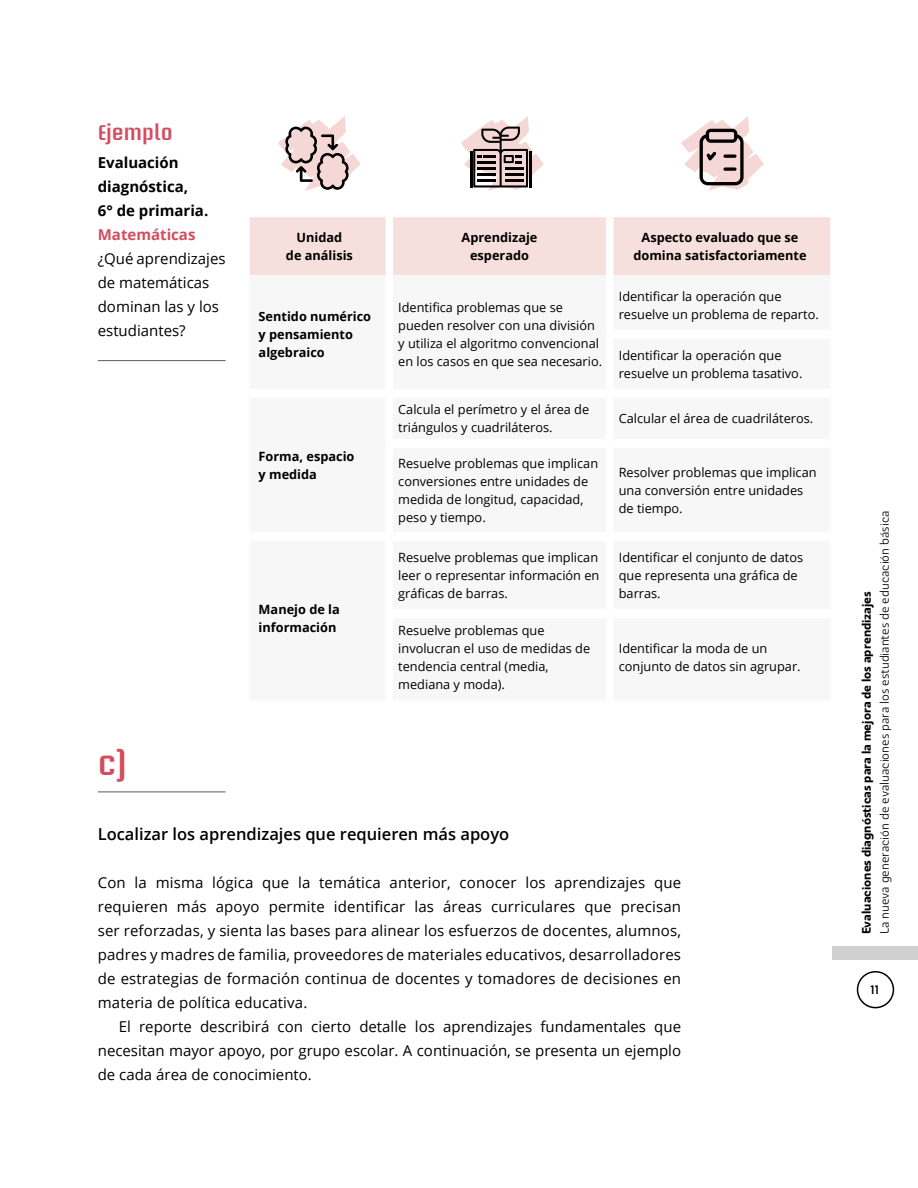
<style>
.page{position:relative;width:918px;height:1188px;background:#fff}
.page>*{position:absolute;margin:0;border:0;box-sizing:border-box;transform-origin:0 0}
.t1{font:600 33px "Briem Akademi Std";color:#d44d5d}
.t2{font:600 21px "Briem Akademi Std";color:#d44d5d}
.t3{font:600 16.5px "Open Sans";color:#000}
.t4{font:15px/24px "Open Sans";color:#000;text-align:justify}
.t5{font:700 15px/24px "Open Sans";color:#000}
.t6{font:700 15px "Open Sans";color:#d44d5d}
.t7{font:12.75px/18px "Open Sans";color:#000}
.t8{font:700 12.75px/18px "Open Sans";color:#000;text-align:center}
.t9{font:12px "Ashemore Nor Reg";color:#000}
.t10{font:12px "Ashemore Nor Bol";color:#000}
.t11{font:12px "Ashemore Nor Med";color:#000}
</style>
<div class="page">
<div style="left:857px;top:971px;width:37px;height:37px;border:2px solid #000;border-radius:50%"></div>
<div style="left:833px;top:946px;width:85px;height:14px;background:#d0d0d0"></div>
<hr style="left:98px;top:791px;width:128px;height:1px;background:#706f6f">
<svg style="left:97px;top:217px;width:179px;height:145px"></svg>
<svg style="left:276px;top:116px;width:220px;height:159px"></svg>
<hr style="left:470px;top:151px;width:2px;height:36px;background:#000">
<svg style="left:473px;top:127px;width:23px;height:60px"></svg>
<svg style="left:496px;top:116px;width:334px;height:159px"></svg>
<svg style="left:700px;top:129px;width:44px;height:56px;background:#a89593"></svg>
<h2 class="t2" style="left:98px;top:121px;width:77px">Ejemplo</h2>
<p class="t5" style="left:98px;top:150px;width:112px">Evaluación diagnóstica,<br>6° de primaria.</p>
<p class="t6" style="left:98px;top:224px;width:99px">Matemáticas</p>
<p class="t4" style="left:98px;top:246px;width:129px;text-align:left">¿Qué aprendizajes de matemáticas dominan las y los estudiantes?</p>
<h1 class="t1" style="left:98px;top:745px;width:30px">c)</h1>
<p class="t8" style="left:286px;top:228px;width:69px">Unidad<br>de análisis</p>
<p class="t8" style="left:462px;top:228px;width:77px">Aprendizaje esperado</p>
<p class="t8" style="left:633px;top:228px;width:175px">Aspecto evaluado que se domina satisfactoriamente</p>
<p class="t8" style="left:259px;top:307px;width:114px;text-align:left">Sentido numérico y pensamiento algebraico</p>
<p class="t7" style="left:398px;top:298px;width:205px">Identifica problemas que se pueden resolver con una división y utiliza el algoritmo convencional en los casos en que sea necesario.</p>
<p class="t7" style="left:619px;top:287px;width:201px">Identificar la operación que resuelve un problema de reparto.</p>
<p class="t7" style="left:619px;top:346px;width:185px">Identificar la operación que resuelve un problema tasativo.</p>
<p class="t8" style="left:259px;top:447px;width:97px;text-align:left">Forma, espacio y medida</p>
<p class="t8" style="left:259px;top:600px;width:83px;text-align:left">Manejo de la información</p>
<p class="t7" style="left:398px;top:400px;width:192px">Calcula el perímetro y el área de triángulos y cuadriláteros.</p>
<p class="t7" style="left:619px;top:409px;width:196px">Calcular el área de cuadriláteros.</p>
<p class="t7" style="left:398px;top:454px;width:201px">Resuelve problemas que implican conversiones entre unidades de medida de longitud, capacidad, peso y tiempo.</p>
<p class="t7" style="left:619px;top:463px;width:199px">Resolver problemas que implican una conversión entre unidades de tiempo.</p>
<p class="t7" style="left:398px;top:548px;width:203px;text-align:justify">Resuelve problemas que implican leer o representar información en gráficas de barras.</p>
<p class="t7" style="left:619px;top:548px;width:186px">Identificar el conjunto de datos que representa una gráfica de barras.</p>
<p class="t7" style="left:398px;top:621px;width:193px">Resuelve problemas que involucran el uso de medidas de tendencia central (media, mediana y moda).</p>
<p class="t7" style="left:619px;top:639px;width:183px">Identificar la moda de un conjunto de datos sin agrupar.</p>
<p class="t3" style="left:98px;top:823px;width:413px">Localizar los aprendizajes que requieren más apoyo</p>
<p class="t4" style="left:98px;top:870px;width:585px">Con la misma lógica que la temática anterior, conocer los aprendizajes que requieren más apoyo permite identificar las áreas curriculares que precisan ser reforzadas, y sienta las bases para alinear los esfuerzos de docentes, alumnos, padres y madres de familia, proveedores de materiales educativos, desarrolladores de estrategias de formación continua de docentes y tomadores de decisiones en materia de política educativa.</p>
<p class="t4" style="left:98px;top:1014px;width:585px;text-indent:21px">El reporte describirá con cierto detalle los aprendizajes fundamentales que necesitan mayor apoyo, por grupo escolar. A continuación, se presenta un ejemplo de cada área de conocimiento.</p>
<p class="t9" style="left:878px;top:934px;width:425px;rotate:-90deg">La nueva generación de evaluaciones para los estudiantes de educación básica</p>
<p class="t10" style="left:859px;top:934px;width:345px;rotate:-90deg">Evaluaciones diagnósticas para la mejora de los aprendizajes</p>
<p class="t11" style="left:871px;top:983px;width:10px">11</p>
</div>
